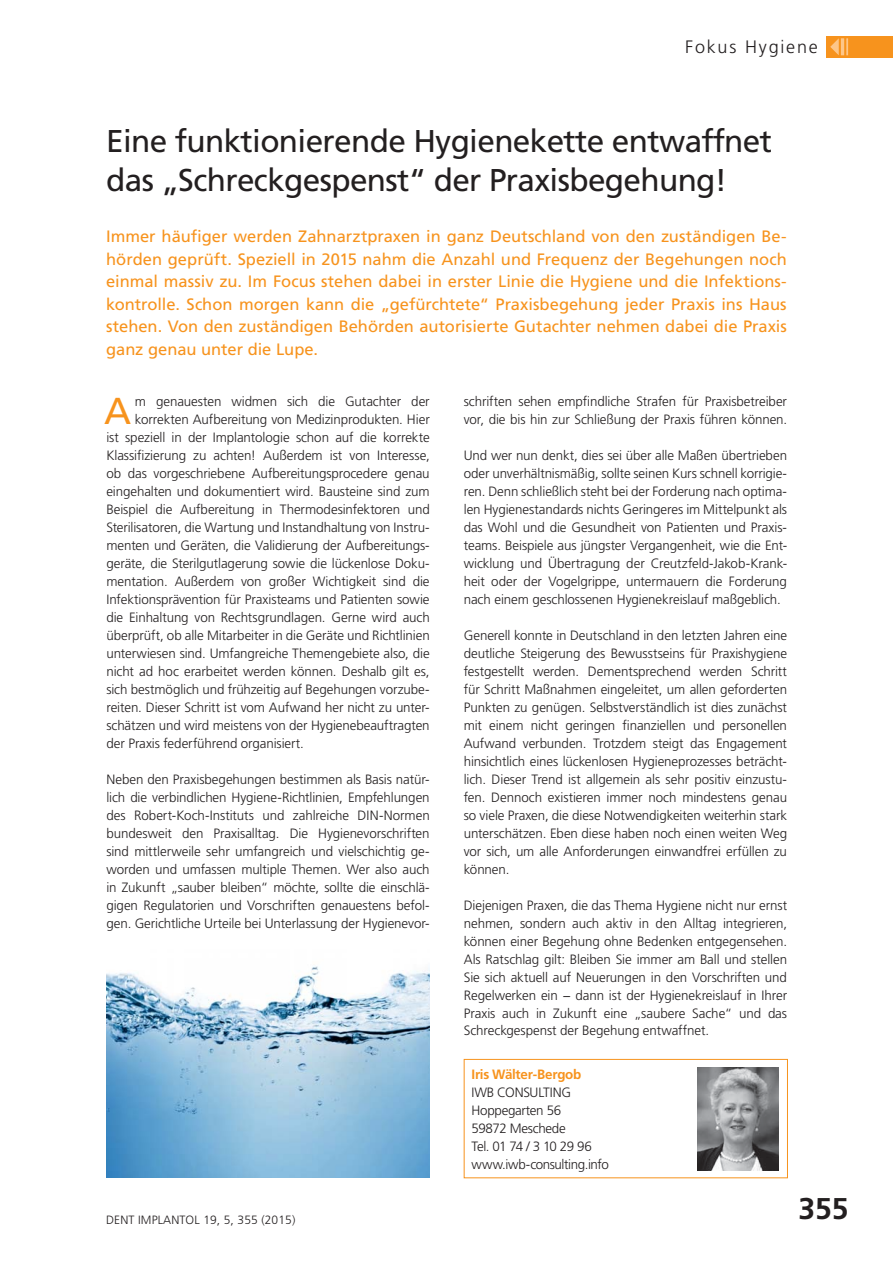
<style>
.page{position:relative;width:893px;height:1263px;background:#fff}
.page>*{position:absolute;margin:0;border:0;box-sizing:border-box;transform-origin:0 0}
.t1{font:37.5px "Frutiger";color:#f7931d}
.t2{font:31.5px/39px "Frutiger";letter-spacing:-.02em;color:#231f20}
.t3{font:700 30px "Frutiger";color:#231f20}
.t4{font:300 18px "Frutiger";letter-spacing:.1em;color:#231f20}
.t5{font:16.5px/22.5px "Frutiger";color:#f7931d;text-align:justify}
.t6{font:300 13.5px/18px "Frutiger";letter-spacing:-.01em;color:#231f20;text-align:justify}
.t7{font:700 13.5px "Frutiger";letter-spacing:-.02em;color:#f7931d}
.t8{font:300 12px "Frutiger";letter-spacing:.01em;color:#231f20}
</style>
<div class="page">
<div style="left:826px;top:36px;width:66px;height:21px;background:#f7931d"></div>
<svg style="left:846px;top:38px;width:2px;height:17px"></svg>
<svg style="left:840px;top:38px;width:4px;height:17px"></svg>
<svg style="left:830px;top:39px;width:8px;height:16px"></svg>
<img style="left:106px;top:966px;width:324px;height:212px">
<div style="left:464px;top:1059px;width:323px;height:119px;border:1px solid #f7931d"></div>
<img style="left:698px;top:1067px;width:81px;height:103px">
<h3 class="t4" style="left:685px;top:40px;width:134px">Fokus Hygiene</h3>
<h2 class="t2" style="left:106px;top:124px;width:667px">Eine funktionierende Hygienekette entwaffnet das „Schreckgespenst“ der Praxisbegehung!</h2>
<p class="t5" style="left:106px;top:227px;width:682px">Immer häufiger werden Zahnarztpraxen in ganz Deutschland von den zuständigen Be&shy;hörden geprüft. Speziell in 2015 nahm die Anzahl und Frequenz der Begehungen noch einmal massiv zu. Im Focus stehen dabei in erster Linie die Hygiene und die Infektions&shy;kontrolle. Schon morgen kann die „gefürchtete“ Praxisbegehung jeder Praxis ins Haus stehen. Von den zuständigen Behörden autorisierte Gutachter nehmen dabei die Praxis ganz genau unter die Lupe.</p>
<p class="t6" style="left:464px;top:393px;width:325px">schriften sehen empfindliche Strafen für Praxisbetreiber vor, die bis hin zur Schließung der Praxis führen können.</p>
<p class="t6" style="left:464px;top:447px;width:325px">Und wer nun denkt, dies sei über alle Maßen übertrieben oder unverhältnismäßig, sollte seinen Kurs schnell korrigie&shy;ren. Denn schließlich steht bei der Forderung nach optima&shy;len Hygienestandards nichts Geringeres im Mittelpunkt als das Wohl und die Gesundheit von Patienten und Praxis&shy;teams. Beispiele aus jüngster Vergangenheit, wie die Ent&shy;wicklung und Übertragung der Creutzfeld-Jakob-Krank&shy;heit oder der Vogelgrippe, untermauern die Forderung nach einem geschlossenen Hygienekreislauf maßgeblich.</p>
<p class="t6" style="left:464px;top:627px;width:325px">Generell konnte in Deutschland in den letzten Jahren eine deutliche Steigerung des Bewusstseins für Praxishygiene festgestellt werden. Dementsprechend werden Schritt für Schritt Maßnahmen eingeleitet, um allen geforderten Punkten zu genügen. Selbstverständlich ist dies zunächst mit einem nicht geringen finanziellen und personellen Aufwand verbunden. Trotzdem steigt das Engagement hinsichtlich eines lückenlosen Hygieneprozesses beträcht&shy;lich. Dieser Trend ist allgemein als sehr positiv einzustu&shy;fen. Dennoch existieren immer noch mindestens genau so viele Praxen, die diese Notwendigkeiten weiterhin stark unterschätzen. Eben diese haben noch einen weiten Weg vor sich, um alle Anforderungen einwandfrei erfüllen zu können.</p>
<p class="t6" style="left:464px;top:897px;width:325px">Diejenigen Praxen, die das Thema Hygiene nicht nur ernst nehmen, sondern auch aktiv in den Alltag integrieren, können einer Begehung ohne Bedenken entgegensehen.<br>Als Ratschlag gilt: Bleiben Sie immer am Ball und stellen Sie sich aktuell auf Neuerungen in den Vorschriften und Regelwerken ein − dann ist der Hygienekreislauf in Ihrer Praxis auch in Zukunft eine „saubere Sache“ und das Schreckgespenst der Begehung entwaffnet.</p>
<p class="t7" style="left:471px;top:1068px;width:111px">Iris Wälter-Bergob</p>
<p class="t6" style="left:471px;top:1084px;width:139px;text-align:left">IWB CONSULTING<br>Hoppegarten 56<br>59872 Meschede<br>Tel. 01 74 / 3 10 29 96 www.iwb-consulting.info</p>
<p class="t6" style="left:135px;top:393px;width:296px">m genauesten widmen sich die Gutachter der</p>
<p class="t6" style="left:135px;top:411px;width:296px">korrekten Aufbereitung von Medizinprodukten. Hier</p>
<p class="t6" style="left:106px;top:429px;width:325px">ist speziell in der Implantologie schon auf die korrekte</p>
<p class="t6" style="left:106px;top:447px;width:325px">Klassifizierung zu achten! Außerdem ist von Interesse,</p>
<p class="t6" style="left:106px;top:465px;width:325px">ob das vorgeschriebene Aufbereitungsprocedere genau</p>
<p class="t6" style="left:106px;top:483px;width:325px">eingehalten und dokumentiert wird. Bausteine sind zum</p>
<p class="t6" style="left:106px;top:501px;width:325px">Beispiel die Aufbereitung in Thermodesinfektoren und</p>
<p class="t6" style="left:106px;top:519px;width:325px">Sterilisatoren, die Wartung und Instandhaltung von Instru-</p>
<p class="t6" style="left:106px;top:537px;width:325px">menten und Geräten, die Validierung der Aufbereitungs-</p>
<p class="t6" style="left:106px;top:555px;width:325px">geräte, die Sterilgutlagerung sowie die lückenlose Doku-</p>
<p class="t6" style="left:106px;top:573px;width:324px">mentation. Außerdem von großer Wichtigkeit sind die</p>
<p class="t6" style="left:106px;top:591px;width:325px">Infektionsprävention für Praxisteams und Patienten sowie</p>
<p class="t6" style="left:106px;top:609px;width:325px">die Einhaltung von Rechtsgrundlagen. Gerne wird auch</p>
<p class="t6" style="left:106px;top:627px;width:325px">überprüft, ob alle Mitarbeiter in die Geräte und Richtlinien</p>
<p class="t6" style="left:106px;top:645px;width:325px">unterwiesen sind. Umfangreiche Themengebiete also, die</p>
<p class="t6" style="left:106px;top:663px;width:325px">nicht ad hoc erarbeitet werden können. Deshalb gilt es,</p>
<p class="t6" style="left:106px;top:681px;width:325px">sich bestmöglich und frühzeitig auf Begehungen vorzube-</p>
<p class="t6" style="left:106px;top:699px;width:325px">reiten. Dieser Schritt ist vom Aufwand her nicht zu unter-</p>
<p class="t6" style="left:106px;top:717px;width:325px">schätzen und wird meistens von der Hygienebeauftragten</p>
<p class="t6" style="left:106px;top:735px;width:199px">der Praxis federführend organisiert.</p>
<p class="t6" style="left:106px;top:771px;width:325px">Neben den Praxisbegehungen bestimmen als Basis natür&shy;lich die verbindlichen Hygiene-Richtlinien, Empfehlungen des Robert-Koch-Instituts und zahlreiche DIN-Normen bundesweit den Praxisalltag. Die Hygienevorschriften sind mittlerweile sehr umfangreich und vielschichtig ge&shy;worden und umfassen multiple Themen. Wer also auch in Zukunft „sauber bleiben“ möchte, sollte die einschlä&shy;gigen Regulatorien und Vorschriften genauestens befol&shy;gen. Gerichtliche Urteile bei Unterlassung der Hygienevor-</p>
<h1 class="t1" style="left:104px;top:395px;width:29px">A</h1>
<p class="t8" style="left:106px;top:1215px;width:191px">DENT IMPLANTOL 19, 5, 355 (2015)</p>
<h3 class="t3" style="left:798px;top:1196px;width:52px">355</h3>
</div>
